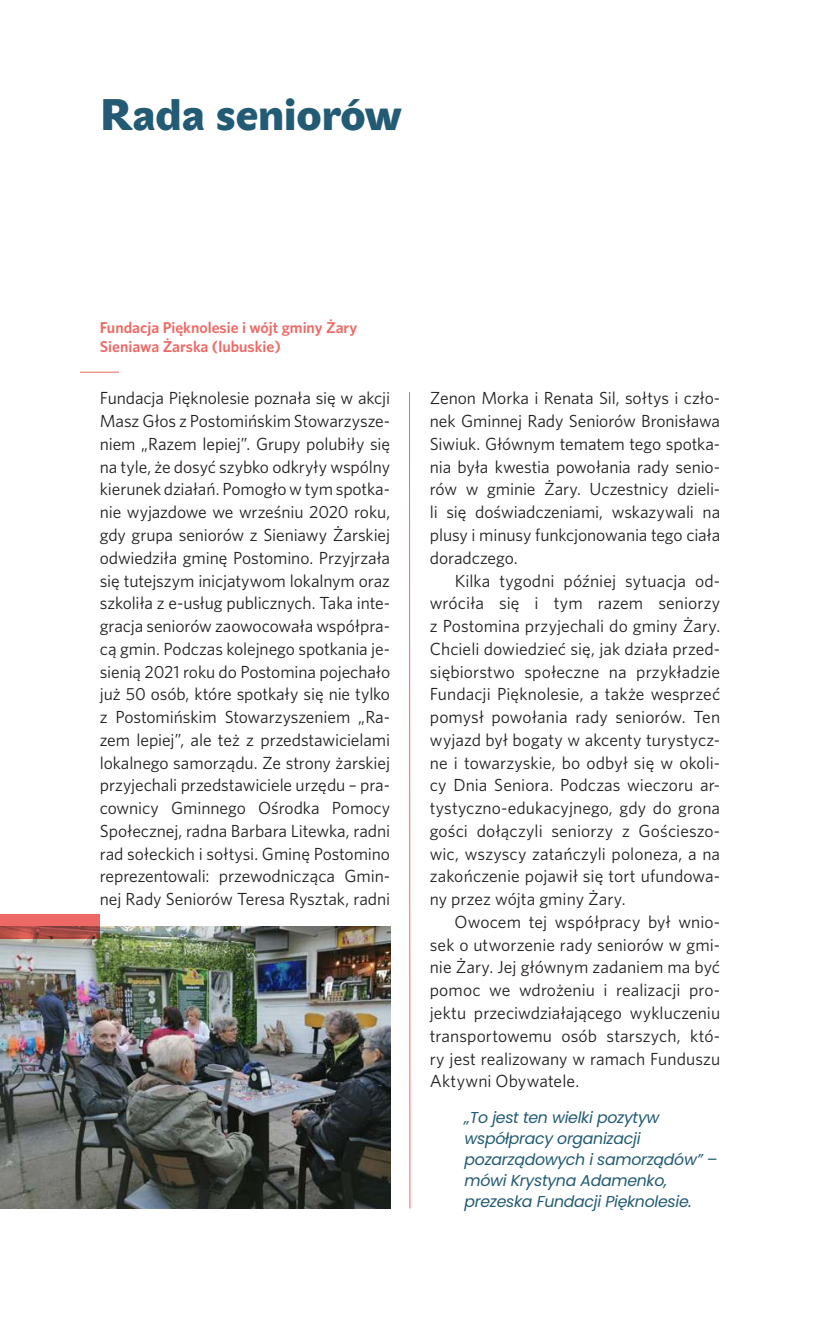
<style>
.page{position:relative;width:819px;height:1340px;background:#fff}
.page>*{position:absolute;margin:0;border:0;box-sizing:border-box;transform-origin:0 0}
.t1{font:43.75px "John Sans Black Pro";color:#225b73}
.t2{font:17.5px/22.8px "Whitney";color:#231f20;text-align:justify}
.t3{font:italic 15.75px/21px "Poppins";letter-spacing:-.02em;color:#225b73}
.t4{font:600 15.75px/18.9px "Whitney";color:#ee6965}
</style>
<div class="page">
<img style="left:0;top:926px;width:390px;height:282px">
<hr style="left:80px;top:372px;width:39px;height:1px;background:#ee6965">
<hr style="left:409px;top:392px;width:1px;height:816px;background:#ee6965">
<svg style="left:0;top:914px;width:100px;height:24px;background:#cb5a55"></svg>
<hr style="left:818px;top:0;width:1px;height:1339px;background:#d5eef5">
<h1 class="t1" style="left:100px;top:89px;width:303px">Rada seniorów</h1>
<p class="t4" style="left:100px;top:318px;width:259px">Fundacja Pięknolesie i wójt gminy Żary<br>Sieniawa Żarska (lubuskie)</p>
<p class="t2" style="left:100px;top:386px;width:292px">Fundacja Pięknolesie poznała się w akcji Masz Głos z Postomińskim Stowarzysze&shy;niem „Razem lepiej”. Grupy polubiły się na tyle, że dosyć szybko odkryły wspólny kierunek działań. Pomogło w tym spotka&shy;nie wyjazdowe we wrześniu 2020 roku, gdy grupa seniorów z Sieniawy Żarskiej odwiedziła gminę Postomino. Przyjrzała się tutejszym inicjatywom lokalnym oraz szkoliła z e-usług publicznych. Taka inte&shy;gracja seniorów zaowocowała współpra&shy;cą gmin. Podczas kolejnego spotkania je&shy;sienią 2021 roku do Postomina pojechało już 50 osób, które spotkały się nie tylko z Postomińskim Stowarzyszeniem „Ra&shy;zem lepiej”, ale też z przedstawicielami lokalnego samorządu. Ze strony żarskiej przyjechali przedstawiciele urzędu – pra&shy;cownicy Gminnego Ośrodka Pomocy Społecznej, radna Barbara Litewka, radni rad sołeckich i sołtysi. Gminę Postomino reprezentowali: przewodnicząca Gmin&shy;nej Rady Seniorów Teresa Rysztak, radni</p>
<p class="t2" style="left:430px;top:386px;width:292px">Zenon Morka i Renata Sil, sołtys i czło&shy;nek Gminnej Rady Seniorów Bronisława Siwiuk. Głównym tematem tego spotka&shy;nia była kwestia powołania rady senio&shy;rów w gminie Żary. Uczestnicy dzieli&shy;li się doświadczeniami, wskazywali na plusy i minusy funkcjonowania tego ciała doradczego.</p>
<p class="t2" style="left:430px;top:568px;width:292px;text-indent:25px">Kilka tygodni później sytuacja od&shy;wróciła się i tym razem seniorzy z Postomina przyjechali do gminy Żary.<br>Chcieli dowiedzieć się, jak działa przed&shy;siębiorstwo społeczne na przykładzie Fundacji Pięknolesie, a także wesprzeć pomysł powołania rady seniorów. Ten wyjazd był bogaty w akcenty turystycz&shy;ne i towarzyskie, bo odbył się w okoli&shy;cy Dnia Seniora. Podczas wieczoru ar&shy;tystyczno-edukacyjnego, gdy do grona gości dołączyli seniorzy z Gościeszo&shy;wic, wszyscy zatańczyli poloneza, a na zakończenie pojawił się tort ufundowa&shy;ny przez wójta gminy Żary.</p>
<p class="t2" style="left:430px;top:910px;width:292px;text-indent:25px">Owocem tej współpracy był wnio&shy;sek o utworzenie rady seniorów w gmi&shy;nie Żary. Jej głównym zadaniem ma być pomoc we wdrożeniu i realizacji pro&shy;jektu przeciwdziałającego wykluczeniu transportowemu osób starszych, któ&shy;ry jest realizowany w ramach Funduszu Aktywni Obywatele.</p>
<p class="t3" style="left:464px;top:1107px;width:254px">„To jest ten wielki pozytyw współpracy organizacji pozarządowych i samorządów” – mówi Krystyna Adamenko, prezeska Fundacji Pięknolesie.</p>
</div>
